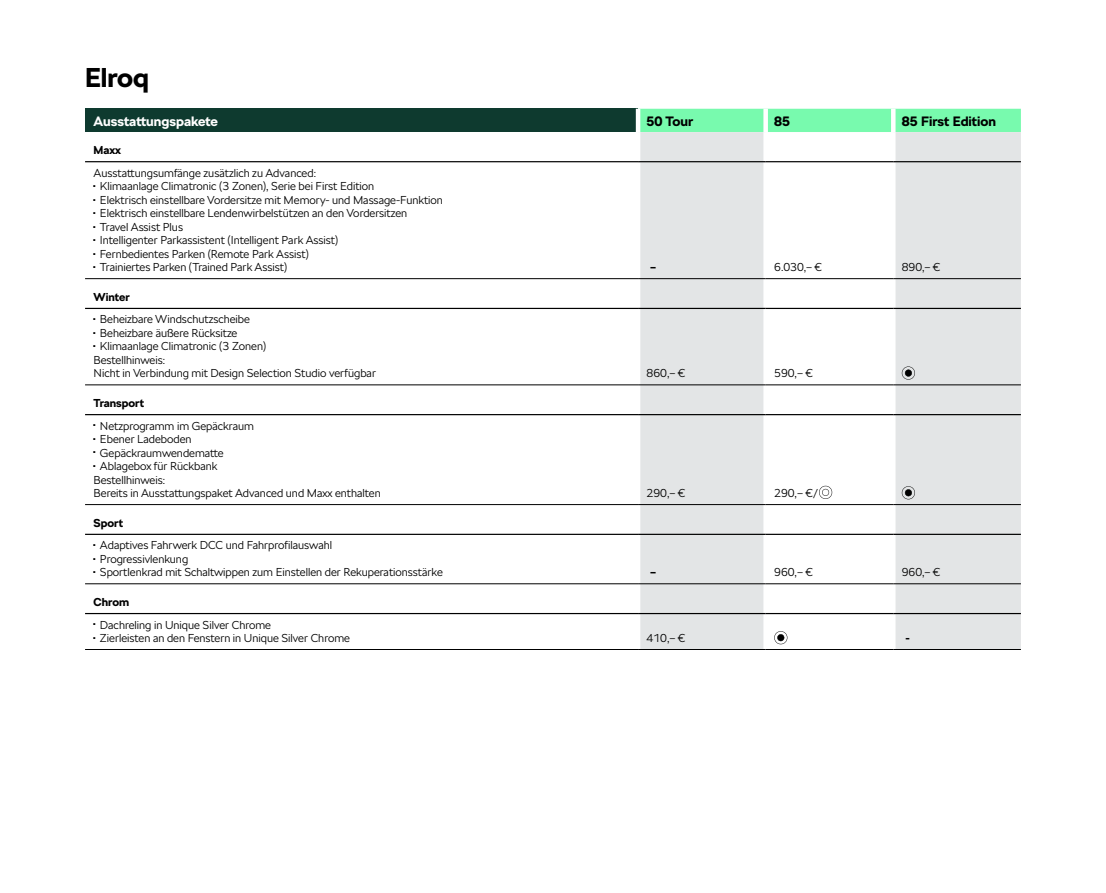
<style>
.page{position:relative;width:1106px;height:893px;background:#fff}
.page>*{position:absolute;margin:0;border:0;box-sizing:border-box;transform-origin:0 0}
.t1{font:700 27px "SKODA Next";color:#000}
.t2{font:700 13.5px "SKODA Next";color:#000}
.t3{font:700 13.5px "SKODA Next";color:#fff}
.t4{font:300 11.4px/13.5px "SKODA Next";color:#000}
.t5{font:700 11.4px "SKODA Next";color:#000}
.t6{font:700 3.75px "SKODA Next";color:#000}
</style>
<div class="page">
<div style="left:85px;top:109px;width:553px;height:23px;background:#0e3a2f"></div>
<div style="left:640px;top:109px;width:380px;height:23px;background:#78faae"></div>
<svg style="left:640px;top:132px;width:380px;height:517px;background:#e2e4e5"></svg>
<svg style="left:768px;top:132px;width:123px;height:517px"></svg>
<div style="left:763px;top:309px;width:5px;height:76px;background:#fff"></div>
<div style="left:763px;top:415px;width:5px;height:89px;background:#fff"></div>
<div style="left:763px;top:535px;width:5px;height:49px;background:#fff"></div>
<div style="left:763px;top:614px;width:5px;height:35px;background:#fff"></div>
<hr style="left:636px;top:109px;width:4px;height:23px;background:#fff">
<div style="left:763px;top:109px;width:5px;height:23px;background:#fff"></div>
<hr style="left:891px;top:109px;width:4px;height:23px;background:#fff">
<div style="left:763px;top:162px;width:5px;height:116px;background:#fff"></div>
<div style="left:763px;top:132px;width:5px;height:29px;background:#fff"></div>
<hr style="left:85px;top:161px;width:553px;height:1px;background:#000">
<div style="left:763px;top:279px;width:5px;height:29px;background:#fff"></div>
<div style="left:763px;top:385px;width:5px;height:29px;background:#fff"></div>
<div style="left:763px;top:505px;width:5px;height:29px;background:#fff"></div>
<div style="left:763px;top:584px;width:5px;height:29px;background:#fff"></div>
<hr style="left:85px;top:308px;width:553px;height:1px;background:#000">
<hr style="left:85px;top:414px;width:553px;height:1px;background:#000">
<hr style="left:85px;top:534px;width:553px;height:1px;background:#000">
<hr style="left:85px;top:613px;width:553px;height:1px;background:#000">
<hr style="left:85px;top:278px;width:553px;height:1px;background:#000">
<hr style="left:85px;top:385px;width:553px;height:1px;background:#000">
<hr style="left:85px;top:504px;width:553px;height:1px;background:#000">
<hr style="left:85px;top:583px;width:553px;height:1px;background:#000">
<hr style="left:85px;top:649px;width:553px;height:1px;background:#000">
<hr style="left:891px;top:132px;width:4px;height:29px;background:#fff">
<hr style="left:891px;top:162px;width:4px;height:116px;background:#fff">
<hr style="left:891px;top:279px;width:4px;height:29px;background:#fff">
<hr style="left:891px;top:309px;width:4px;height:76px;background:#fff">
<hr style="left:891px;top:385px;width:4px;height:29px;background:#fff">
<hr style="left:891px;top:415px;width:4px;height:89px;background:#fff">
<hr style="left:891px;top:505px;width:4px;height:29px;background:#fff">
<hr style="left:891px;top:535px;width:4px;height:49px;background:#fff">
<hr style="left:891px;top:584px;width:4px;height:29px;background:#fff">
<hr style="left:891px;top:614px;width:4px;height:35px;background:#fff">
<hr style="left:638px;top:161px;width:127px;height:1px;background:#000">
<hr style="left:765px;top:161px;width:128px;height:1px;background:#000">
<hr style="left:893px;top:161px;width:127px;height:1px;background:#000">
<hr style="left:638px;top:308px;width:127px;height:1px;background:#000">
<hr style="left:765px;top:308px;width:128px;height:1px;background:#000">
<hr style="left:893px;top:308px;width:127px;height:1px;background:#000">
<hr style="left:638px;top:414px;width:127px;height:1px;background:#000">
<hr style="left:765px;top:414px;width:128px;height:1px;background:#000">
<hr style="left:893px;top:414px;width:127px;height:1px;background:#000">
<hr style="left:638px;top:534px;width:127px;height:1px;background:#000">
<hr style="left:765px;top:534px;width:128px;height:1px;background:#000">
<hr style="left:893px;top:534px;width:127px;height:1px;background:#000">
<hr style="left:638px;top:613px;width:127px;height:1px;background:#000">
<hr style="left:765px;top:613px;width:128px;height:1px;background:#000">
<hr style="left:893px;top:613px;width:127px;height:1px;background:#000">
<hr style="left:638px;top:278px;width:127px;height:1px;background:#000">
<hr style="left:765px;top:278px;width:128px;height:1px;background:#000">
<hr style="left:893px;top:278px;width:127px;height:1px;background:#000">
<hr style="left:638px;top:385px;width:127px;height:1px;background:#000">
<hr style="left:765px;top:385px;width:128px;height:1px;background:#000">
<hr style="left:893px;top:385px;width:127px;height:1px;background:#000">
<hr style="left:638px;top:504px;width:127px;height:1px;background:#000">
<hr style="left:765px;top:504px;width:128px;height:1px;background:#000">
<hr style="left:893px;top:504px;width:127px;height:1px;background:#000">
<hr style="left:638px;top:583px;width:127px;height:1px;background:#000">
<hr style="left:765px;top:583px;width:128px;height:1px;background:#000">
<hr style="left:893px;top:583px;width:127px;height:1px;background:#000">
<hr style="left:638px;top:649px;width:127px;height:1px;background:#000">
<hr style="left:765px;top:649px;width:128px;height:1px;background:#000">
<hr style="left:893px;top:649px;width:127px;height:1px;background:#000">
<svg style="left:901px;top:366px;width:14px;height:14px"></svg>
<svg style="left:819px;top:486px;width:13px;height:13px"></svg>
<svg style="left:901px;top:486px;width:14px;height:13px"></svg>
<svg style="left:774px;top:631px;width:13px;height:13px"></svg>
<h1 class="t1" style="left:85px;top:59px;width:66px">Elroq</h1>
<p class="t3" style="left:94px;top:112px;width:126px">Ausstattungspakete</p>
<p class="t2" style="left:646px;top:112px;width:48px">50 Tour</p>
<p class="t2" style="left:774px;top:112px;width:18px">85</p>
<p class="t2" style="left:901px;top:112px;width:96px">85 First Edition</p>
<p class="t5" style="left:94px;top:143px;width:29px">Maxx</p>
<p class="t4" style="left:94px;top:166px;width:224px">Ausstattungsumfänge zusätzlich zu Advanced:</p>
<p class="t6" style="left:94px;top:183px;width:3px">◼</p>
<p class="t4" style="left:100px;top:180px;width:276px">Klimaanlage Climatronic (3 Zonen), Serie bei First Edition</p>
<p class="t6" style="left:94px;top:197px;width:3px">◼</p>
<p class="t4" style="left:100px;top:193px;width:344px">Elektrisch einstellbare Vordersitze mit Memory- und Massage-Funktion</p>
<p class="t6" style="left:94px;top:210px;width:3px">◼</p>
<p class="t4" style="left:100px;top:207px;width:309px">Elektrisch einstellbare Lendenwirbelstützen an den Vordersitzen</p>
<p class="t6" style="left:94px;top:224px;width:3px">◼</p>
<p class="t4" style="left:100px;top:220px;width:85px">Travel Assist Plus</p>
<p class="t6" style="left:94px;top:237px;width:3px">◼</p>
<p class="t4" style="left:100px;top:234px;width:240px">Intelligenter Parkassistent (Intelligent Park Assist)</p>
<p class="t6" style="left:94px;top:251px;width:3px">◼</p>
<p class="t4" style="left:100px;top:247px;width:210px">Fernbedientes Parken (Remote Park Assist)</p>
<p class="t6" style="left:94px;top:264px;width:3px">◼</p>
<p class="t4" style="left:100px;top:261px;width:189px">Trainiertes Parken (Trained Park Assist)</p>
<p class="t5" style="left:650px;top:259px;width:8px">–</p>
<p class="t4" style="left:774px;top:261px;width:49px">6.030,– €</p>
<p class="t4" style="left:901px;top:261px;width:40px">890,– €</p>
<p class="t5" style="left:94px;top:289px;width:38px">Winter</p>
<p class="t6" style="left:94px;top:316px;width:3px">◼</p>
<p class="t4" style="left:100px;top:313px;width:152px">Beheizbare Windschutzscheibe</p>
<p class="t6" style="left:94px;top:330px;width:3px">◼</p>
<p class="t4" style="left:100px;top:326px;width:139px">Beheizbare äußere Rücksitze</p>
<p class="t6" style="left:94px;top:343px;width:3px">◼</p>
<p class="t4" style="left:94px;top:340px;width:284px;text-indent:6px">Klimaanlage Climatronic (3 Zonen)<br>Bestellhinweis:<br>Nicht in Verbindung mit Design Selection Studio verfügbar</p>
<p class="t4" style="left:646px;top:367px;width:40px">860,– €</p>
<p class="t4" style="left:774px;top:367px;width:40px">590,– €</p>
<p class="t5" style="left:94px;top:395px;width:52px">Transport</p>
<p class="t6" style="left:94px;top:423px;width:3px">◼</p>
<p class="t4" style="left:100px;top:419px;width:155px">Netzprogramm im Gepäckraum</p>
<p class="t6" style="left:94px;top:436px;width:3px">◼</p>
<p class="t4" style="left:100px;top:432px;width:93px">Ebener Ladeboden</p>
<p class="t6" style="left:94px;top:450px;width:3px">◼</p>
<p class="t4" style="left:100px;top:446px;width:125px">Gepäckraumwendematte</p>
<p class="t6" style="left:94px;top:463px;width:3px">◼</p>
<p class="t4" style="left:94px;top:459px;width:289px;text-indent:6px">Ablagebox für Rückbank<br>Bestellhinweis:<br>Bereits in Ausstattungspaket Advanced und Maxx enthalten</p>
<p class="t4" style="left:646px;top:486px;width:40px">290,– €</p>
<p class="t4" style="left:774px;top:486px;width:45px">290,– €/</p>
<p class="t5" style="left:94px;top:515px;width:31px">Sport</p>
<p class="t6" style="left:94px;top:542px;width:3px">◼</p>
<p class="t4" style="left:100px;top:539px;width:234px">Adaptives Fahrwerk DCC und Fahrprofilauswahl</p>
<p class="t6" style="left:94px;top:556px;width:3px">◼</p>
<p class="t4" style="left:100px;top:552px;width:90px">Progressivlenkung</p>
<p class="t6" style="left:94px;top:569px;width:3px">◼</p>
<p class="t4" style="left:100px;top:566px;width:344px">Sportlenkrad mit Schaltwippen zum Einstellen der Rekuperationsstärke</p>
<p class="t5" style="left:650px;top:565px;width:8px">–</p>
<p class="t4" style="left:774px;top:566px;width:40px">960,– €</p>
<p class="t4" style="left:901px;top:566px;width:40px">960,– €</p>
<p class="t5" style="left:94px;top:594px;width:37px">Chrom</p>
<p class="t6" style="left:94px;top:621px;width:3px">◼</p>
<p class="t4" style="left:100px;top:618px;width:173px">Dachreling in Unique Silver Chrome</p>
<p class="t6" style="left:94px;top:635px;width:3px">◼</p>
<p class="t4" style="left:100px;top:631px;width:251px">Zierleisten an den Fenstern in Unique Silver Chrome</p>
<p class="t4" style="left:646px;top:631px;width:40px">410,– €</p>
<p class="t5" style="left:905px;top:630px;width:6px">-</p>
</div>
